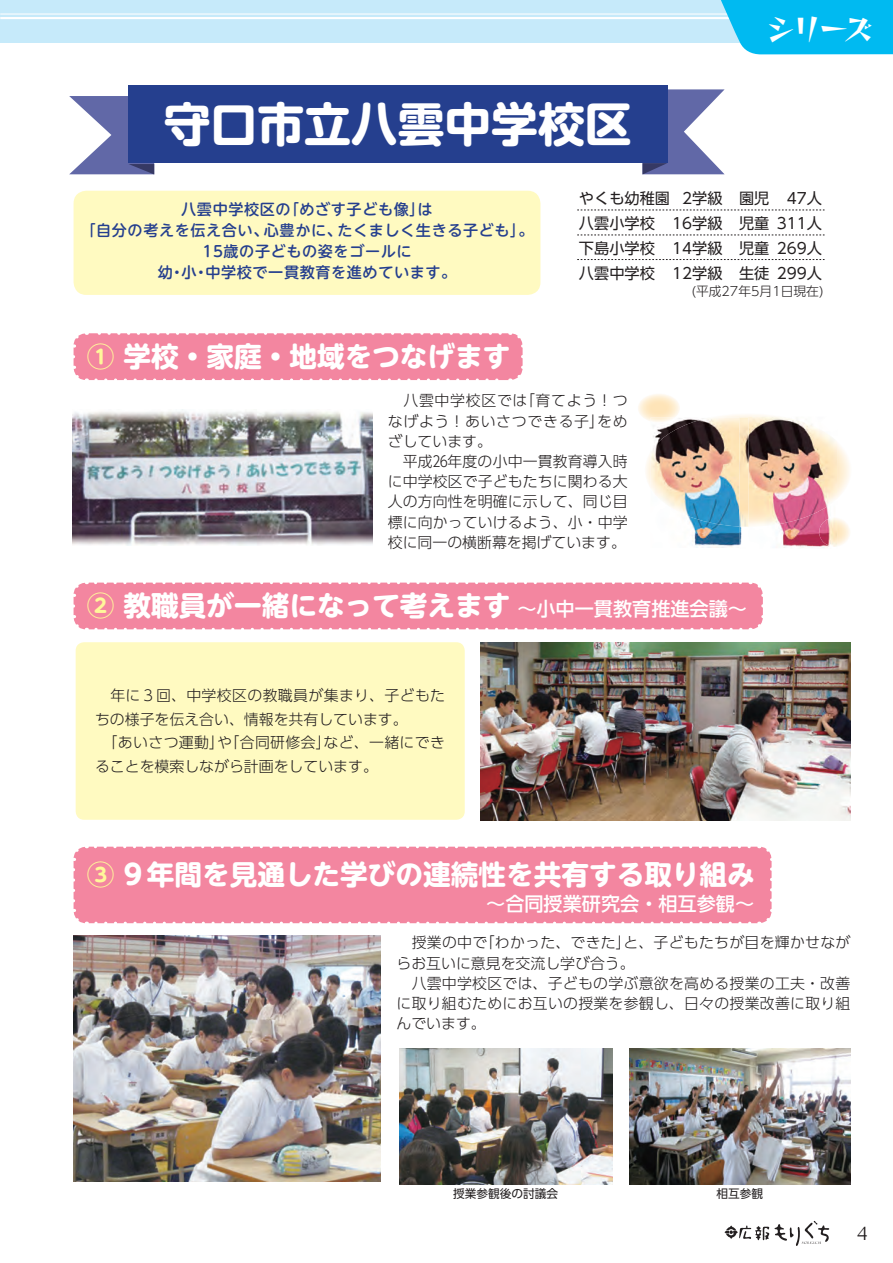
<style>
.page{position:relative;width:893px;height:1263px;background:#fff}
.page>*{position:absolute;margin:0;border:0;box-sizing:border-box;transform-origin:0 0}
.t1{font:700 46.8px "UD Shin M Go Pro";color:#fff}
.t2{font:29.7px "Reggae CID B";color:#fff}
.t3{font:700 27.6px "UD Shin M Go Pro";color:#fff}
.t4{font:500 19.2px "UD Shin Go Pro";color:#fff}
.t5{font:16.95px "UD Reimin Pro";color:#231f20}
.t6{font:500 15.15px/21px "UD Shin M Go Pro";letter-spacing:.04em;color:#253f8e;text-align:center}
.t7{font:15.15px/25px "UD Shin Go Pro";color:#231f20;text-align:justify}
.t8{font:300 14.85px/20.2px "UD Shin Go Pro";letter-spacing:.02em;color:#231f20;text-align:justify}
.t9{font:300 14.85px "UD Shin Go Pro";color:#231f20}
.t10{font:300 12.75px "UD Shin Go Pro";color:#231f20}
.t11{font:11.7px "UD Shin Go Pro";color:#231f20}
.s1{color:#fff79a}
</style>
<div class="page">
<svg style="left:724px;top:1221px;width:105px;height:25px"></svg>
<div style="left:0;top:0;width:893px;height:43px;background:#c6eafa"></div>
<hr style="left:0;top:17px;width:744px;height:2px;background:#fff">
<hr style="left:0;top:13px;width:744px;height:2px;background:#fff">
<svg style="left:716px;top:0;width:177px;height:54px;background:#15bff2"></svg>
<svg style="left:69px;top:96px;width:85px;height:78px"></svg>
<svg style="left:642px;top:89px;width:83px;height:85px"></svg>
<div style="left:128px;top:86px;width:539px;height:77px;background:#253f8e"></div>
<div style="left:74px;top:191px;width:466px;height:104px;background:#fffac1;border-radius:13px"></div>
<div style="left:76px;top:642px;width:389px;height:178px;background:#fffac1;border-radius:9px"></div>
<img style="left:480px;top:642px;width:370px;height:179px">
<img style="left:629px;top:1048px;width:221px;height:136px">
<img style="left:399px;top:1048px;width:213px;height:136px">
<img style="left:74px;top:935px;width:306px;height:247px">
<div style="left:74px;top:583px;width:689px;height:46px;background:#f386a0;border-radius:13px"></div>
<svg style="left:73px;top:606px;width:14px;height:24px"></svg>
<svg style="left:96px;top:615px;width:667px;height:15px"></svg>
<svg style="left:750px;top:582px;width:13px;height:24px"></svg>
<svg style="left:73px;top:582px;width:667px;height:15px"></svg>
<div style="left:74px;top:847px;width:698px;height:76px;background:#f386a0;border-radius:13px"></div>
<svg style="left:73px;top:870px;width:14px;height:54px"></svg>
<svg style="left:96px;top:909px;width:676px;height:15px"></svg>
<svg style="left:759px;top:847px;width:13px;height:53px"></svg>
<svg style="left:73px;top:846px;width:676px;height:15px"></svg>
<img style="left:73px;top:411px;width:300px;height:135px">
<div style="left:74px;top:333px;width:449px;height:47px;background:#f386a0;border-radius:13px"></div>
<svg style="left:73px;top:357px;width:14px;height:23px"></svg>
<svg style="left:96px;top:366px;width:427px;height:14px"></svg>
<svg style="left:510px;top:333px;width:13px;height:24px"></svg>
<svg style="left:73px;top:333px;width:427px;height:15px"></svg>
<img style="left:692px;top:527px;width:145px;height:21px">
<img style="left:651px;top:417px;width:186px;height:110px">
<img style="left:651px;top:418px;width:24px;height:5px">
<img style="left:739px;top:418px;width:9px;height:130px">
<svg style="left:577px;top:210px;width:247px;height:1px"></svg>
<svg style="left:577px;top:235px;width:247px;height:1px"></svg>
<svg style="left:577px;top:259px;width:247px;height:1px"></svg>
<h1 class="t1" style="left:164px;top:86px;width:469px">守口市立八雲中学校区</h1>
<h2 class="t2" style="left:766px;top:8px;width:109px">シリーズ</h2>
<p class="t6" style="left:80px;top:198px;width:455px">八雲中学校区の「めざす子ども像」は<br>「自分の考えを伝え合い、心豊かに、たくましく生きる子ども」。<br>15歳の子どもの姿をゴールに<br>幼・小・中学校で一貫教育を進めています。</p>
<h3 class="t3" style="left:87px;top:334px;width:425px"><span class="s1">①</span> 学校・家庭・地域をつなげます</h3>
<p class="t7" style="left:579px;top:185px;width:93px;text-align:left">やくも幼稚園八雲小学校下島小学校八雲中学校</p>
<p class="t7" style="left:672px;top:185px;width:52px;text-indent:10px">2学級16学級14学級12学級</p>
<p class="t7" style="left:739px;top:185px;width:32px">園児児童児童生徒</p>
<p class="t10" style="left:691px;top:281px;width:134px">(平成27年5月1日現在)</p>
<p class="t7" style="left:777px;top:185px;width:47px;text-indent:10px">47人311人269人299人</p>
<p class="t8" style="left:388px;top:390px;width:241px;text-indent:16px">八雲中学校区では「育てよう！つなげよう！あいさつできる子」をめざしています。</p>
<p class="t8" style="left:388px;top:451px;width:241px;text-indent:15px">平成26年度の小中一貫教育導入時に中学校区で子どもたちに関わる大人の方向性を明確に示して、同じ目標に向かっていけるよう、小・中学校に同一の横断幕を掲げています。</p>
<h3 class="t3" style="left:87px;top:583px;width:425px"><span class="s1">②</span> 教職員が一緒になって考えます</h3>
<p class="t4" style="left:517px;top:593px;width:231px">～小中一貫教育推進会議～</p>
<p class="t8" style="left:110px;top:685px;width:336px">年に３回、中学校区の教職員が集まり、子どもた</p>
<p class="t9" style="left:95px;top:707px;width:314px">ちの様子を伝え合い、情報を共有しています。</p>
<p class="t8" style="left:103px;top:732px;width:344px">「あいさつ運動」や「合同研修会」など、一緒にでき</p>
<p class="t9" style="left:95px;top:754px;width:284px">ることを模索しながら計画をしています。</p>
<h3 class="t3" style="left:87px;top:851px;width:670px"><span class="s1">③</span> ９年間を見通した学びの連続性を共有する取り組み</h3>
<p class="t4" style="left:486px;top:888px;width:269px">～合同授業研究会・相互参観～</p>
<p class="t8" style="left:396px;top:932px;width:455px;text-indent:15px">授業の中で「わかった、できた」と、子どもたちが目を輝かせながらお互いに意見を交流し学び合う。</p>
<p class="t8" style="left:396px;top:972px;width:455px;text-indent:15px">八雲中学校区では、子どもの学ぶ意欲を高める授業の工夫・改善に取り組むためにお互いの授業を参観し、日々の授業改善に取り組んでいます。</p>
<p class="t11" style="left:453px;top:1184px;width:107px">授業参観後の討議会</p>
<p class="t11" style="left:716px;top:1184px;width:48px">相互参観</p>
<p class="t5" style="left:857px;top:1220px;width:12px">4</p>
</div>
